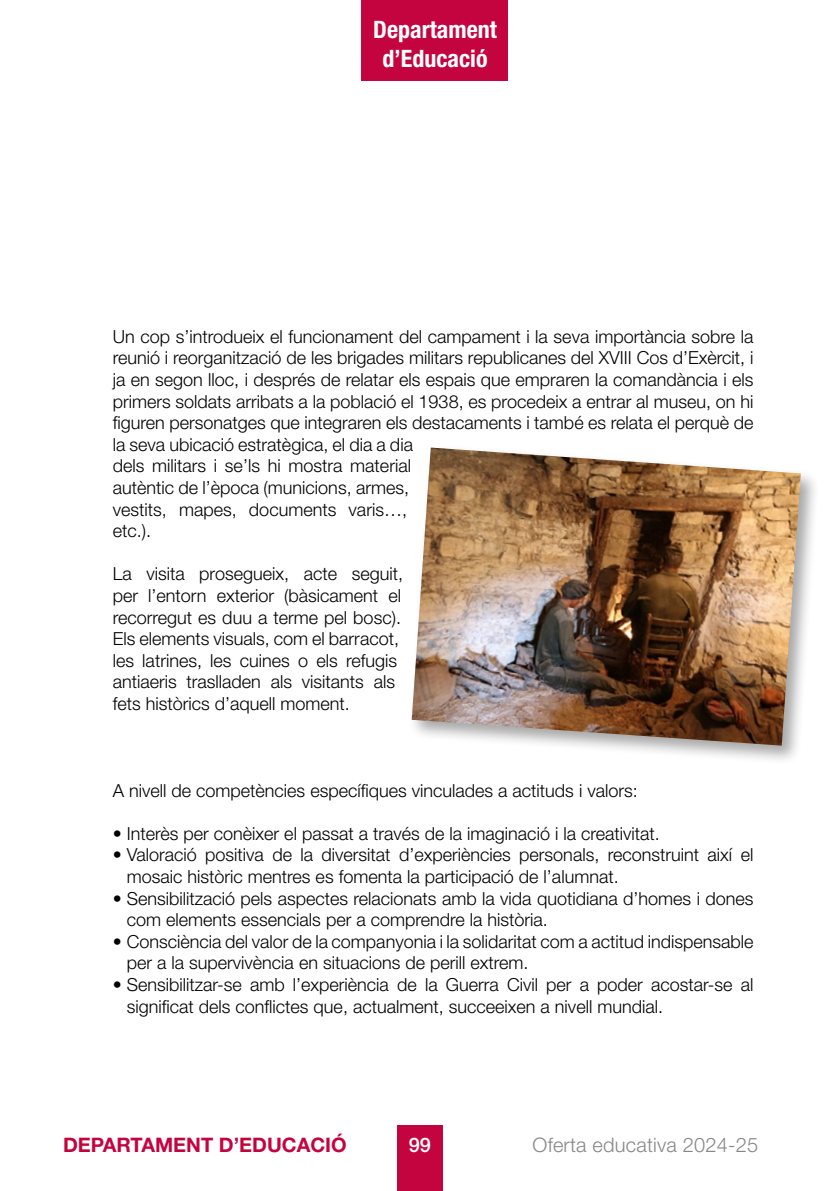
<style>
.page{position:relative;width:840px;height:1191px;background:#fff}
.page>*{position:absolute;margin:0;border:0;box-sizing:border-box;transform-origin:0 0}
.t1{font:700 condensed 24px/28.8px "Helvetica Neue LT Std";color:#fff;text-align:center}
.t2{font:300 20px "Helvetica Neue LT Std";letter-spacing:.01em;color:#878787}
.t3{font:700 20px "Helvetica Neue LT Std";color:#c4043f}
.t4{font:500 20px "Helvetica Neue LT Std";color:#fff}
.t5{font:300 18px/21.6px "Helvetica Neue LT Std";color:#000}
.s1{font-weight:500}
</style>
<div class="page">
<div style="left:397px;top:1125px;width:45px;height:66px;background:#c4043f"></div>
<div style="left:361px;top:0;width:146px;height:81px;background:#c4043f"></div>
<div style="left:408px;top:444px;width:412px;height:321px;background:#000;opacity:.35"></div>
<img style="left:411px;top:447px;width:389px;height:298px">
<h1 class="t1" style="left:373px;top:15px;width:125px">Departament d’Educació</h1>
<p class="t5" style="left:113px;top:325px;width:642px">Un cop s’introdueix el funcionament del campament i la seva importància sobre la reunió i reorganització de les brigades militars republicanes del XVIII Cos d’Exèrcit, i ja en segon lloc, i després de relatar els espais que empraren la comandància i els primers soldats arribats a la població el 1938, es procedeix a entrar al museu, on hi figuren personatges que integraren els destacaments i també es relata el perquè de la seva ubicació estratègica, el dia a dia<br>dels militars i se’ls hi mostra material<br>autèntic de l’època (municions, armes,<br>vestits, mapes, documents varis…,<br>etc.).</p>
<p class="t5" style="left:113px;top:563px;width:292px">La visita prosegueix, acte seguit, per l’entorn exterior (bàsicament el recorregut es duu a terme pel bosc).<br>Els elements visuals, com el barracot, les latrines, les cuines o els refugis antiaeris traslladen als visitants als fets històrics d’aquell moment.</p>
<p class="t5" style="left:113px;top:779px;width:526px">A nivell de competències específiques vinculades a actituds i valors:</p>
<p class="t5" style="left:113px;top:822px;width:548px"><span class="s1">•</span> Interès per conèixer el passat a través de la imaginació i la creativitat.</p>
<p class="t5" style="left:127px;top:843px;width:627px;text-indent:-14px"><span class="s1">•</span> Valoració positiva de la diversitat d’experiències personals, reconstruint així el mosaic històric mentres es fomenta la participació de l’alumnat.</p>
<p class="t5" style="left:127px;top:887px;width:628px;text-indent:-14px"><span class="s1">•</span> Sensibilització pels aspectes relacionats amb la vida quotidiana d’homes i dones com elements essencials per a comprendre la història.</p>
<p class="t5" style="left:127px;top:930px;width:628px;text-indent:-14px"><span class="s1">•</span> Consciència del valor de la companyonia i la solidaritat com a actitud indispensable per a la supervivència en situacions de perill extrem.</p>
<p class="t5" style="left:127px;top:973px;width:627px;text-indent:-14px"><span class="s1">•</span> Sensibilitzar-se amb l’experiència de la Guerra Civil per a poder acostar-se al significat dels conflictes que, actualment, succeeixen a nivell mundial.</p>
<p class="t3" style="left:63px;top:1132px;width:285px">DEPARTAMENT D’EDUCACIÓ</p>
<p class="t4" style="left:408px;top:1132px;width:24px">99</p>
<p class="t2" style="left:532px;top:1132px;width:227px">Oferta educativa 2024-25</p>
</div>
